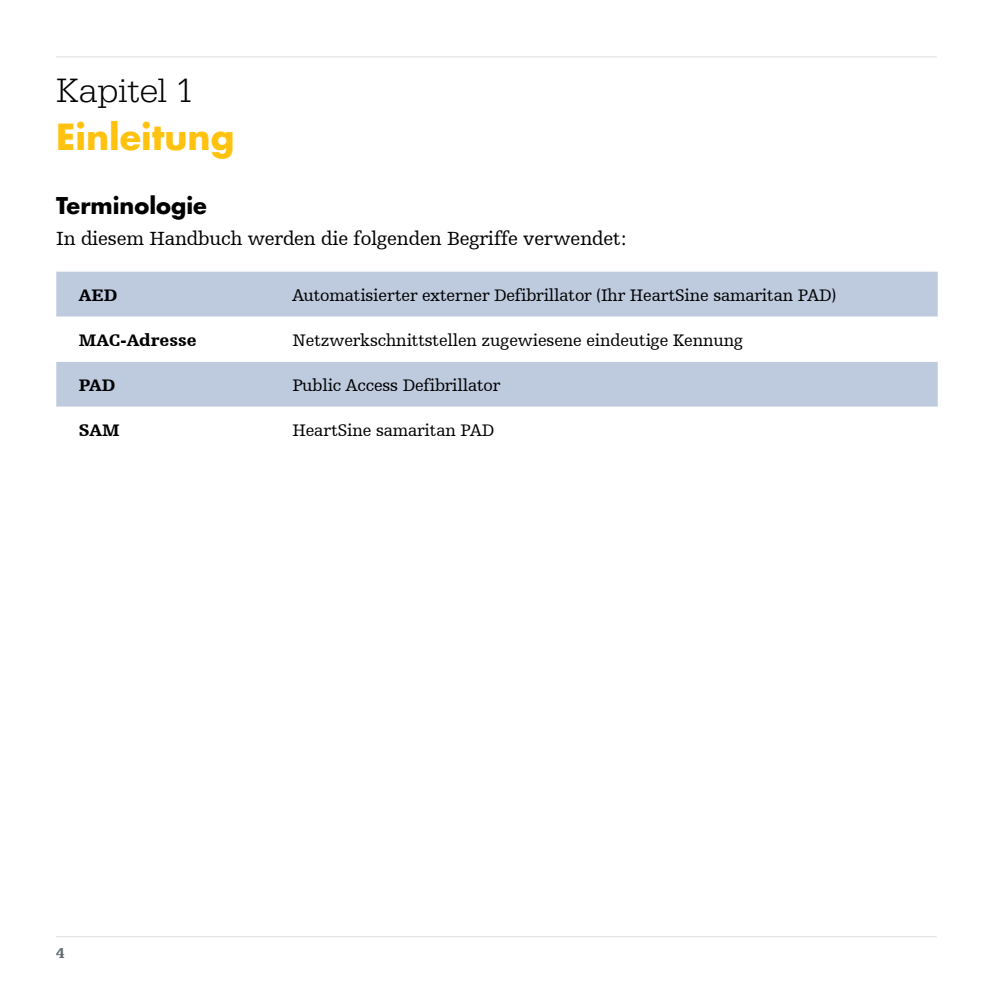
<style>
.page{position:relative;width:993px;height:993px;background:#fff}
.page>*{position:absolute;margin:0;border:0;box-sizing:border-box;transform-origin:0 0}
.Sections{font:700 35px/47.5px "Futura Std";color:#ffc20e}
.Futura_sub-heads{font:700 22.5px "Futura Std";color:#000}
.text_8_11_3_175{font:20px "Humanist Slabserif 712 BT";letter-spacing:-.01em;color:#000}
.Table_text_7_10{font:17.5px "Humanist Slabserif 712 BT";letter-spacing:-.01em;color:#000}
.Table_headers{font:900 17.5px "Humanist Slabserif 712 BT";color:#000}
.t1{font:900 15px "Humanist Slabserif 712 BT";color:#5f696f}
.s1{font-family:"Egyptienne URW";font-weight:300;color:#000}
</style>
<div class="page">
<hr style="left:56px;top:935px;width:880px;height:2px;background:#e3e4e4">
<hr style="left:56px;top:56px;width:880px;height:2px;background:#e3e4e4">
<div style="left:56px;top:271px;width:881px;height:45px;background:#becade"></div>
<svg style="left:56px;top:316px;width:881px;height:91px"></svg>
<p class="Sections" style="left:56px;top:65px;width:179px"><span class="s1">Kapitel 1<br></span>Einleitung</p>
<p class="Futura_sub-heads" style="left:56px;top:190px;width:152px">Terminologie</p>
<p class="text_8_11_3_175" style="left:56px;top:226px;width:572px">In diesem Handbuch werden die folgenden Begriffe verwendet:</p>
<p class="Table_headers" style="left:79px;top:284px;width:40px">AED</p>
<p class="Table_text_7_10" style="left:292px;top:284px;width:545px">Automatisierter externer Defibrillator (Ihr HeartSine samaritan PAD)</p>
<p class="Table_headers" style="left:79px;top:329px;width:119px">MAC-Adresse</p>
<p class="Table_text_7_10" style="left:292px;top:329px;width:452px">Netzwerkschnittstellen zugewiesene eindeutige Kennung</p>
<p class="Table_headers" style="left:79px;top:374px;width:38px">PAD</p>
<p class="Table_text_7_10" style="left:292px;top:374px;width:209px">Public Access Defibrillator</p>
<p class="Table_headers" style="left:79px;top:419px;width:42px">SAM</p>
<p class="Table_text_7_10" style="left:292px;top:419px;width:203px">HeartSine samaritan PAD</p>
<p class="t1" style="left:56px;top:943px;width:10px">4</p>
</div>
